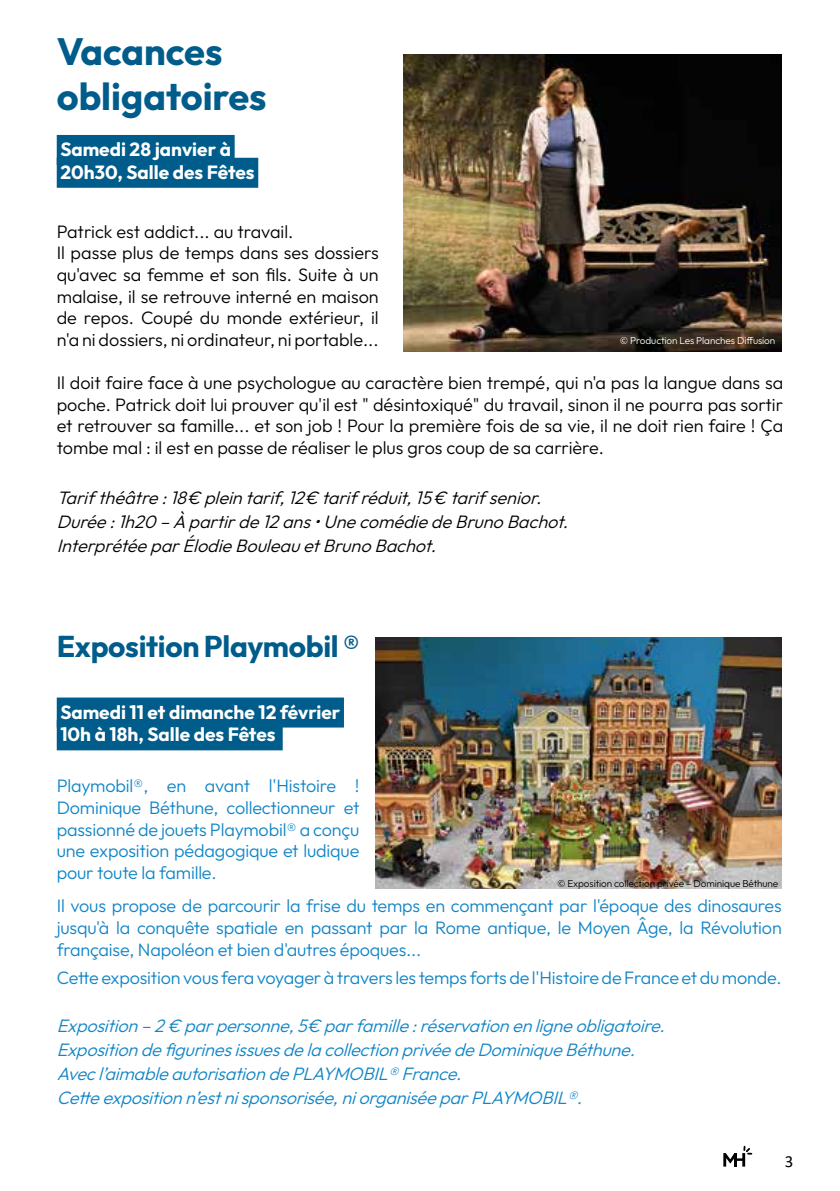
<style>
.page{position:relative;width:840px;height:1191px;background:#fff}
.page>*{position:absolute;margin:0;border:0;box-sizing:border-box;transform-origin:0 0}
.t1{font:700 38px/45.6px "Outfit";color:#005c8a}
.t2{font:700 30px "Outfit";letter-spacing:-.01em;color:#005c8a}
.t3{font:700 19px/22.8px "Outfit";color:#fff}
.t4{font:300 18px/21.6px "Outfit";color:#020203}
.t5{font:300 18px/21.6px "Outfit";letter-spacing:-.01em;color:#1185c7;text-align:justify}
.t6{font:italic 300 18px/24px "Outfit";color:#1185c7}
.t7{font:italic 300 18px/24px "Outfit";color:#020203}
.t8{font:17px "Calibri";color:#000}
.t9{font:300 10px "Outfit";letter-spacing:-.01em;color:#000}
.t10{font:300 10px "Outfit";letter-spacing:-.01em;color:#fff}
</style>
<div class="page">
<svg style="left:723px;top:1145px;width:28px;height:21px"></svg>
<div style="left:57px;top:697px;width:287px;height:30px;background:#005c8a"></div>
<div style="left:57px;top:720px;width:225px;height:30px;background:#005c8a"></div>
<div style="left:57px;top:135px;width:177px;height:30px;background:#005c8a"></div>
<div style="left:57px;top:158px;width:201px;height:30px;background:#005c8a"></div>
<img style="left:403px;top:54px;width:378px;height:297px">
<img style="left:375px;top:637px;width:406px;height:251px">
<h1 class="t1" style="left:57px;top:28px;width:211px">Vacances obligatoires</h1>
<p class="t3" style="left:60px;top:138px;width:196px">Samedi 28 janvier à<br>20h30, Salle des Fêtes</p>
<p class="t4" style="left:57px;top:220px;width:323px">Patrick est addict... au travail.<br>Il passe plus de temps dans ses dossiers qu'avec sa femme et son fils. Suite à un malaise, il se retrouve interné en maison de repos. Coupé du monde extérieur, il n'a ni dossiers, ni ordinateur, ni portable...</p>
<p class="t4" style="left:57px;top:372px;width:727px;text-align:justify">Il doit faire face à une psychologue au caractère bien trempé, qui n'a pas la langue dans sa poche. Patrick doit lui prouver qu'il est " désintoxiqué" du travail, sinon il ne pourra pas sortir et retrouver sa famille... et son job ! Pour la première fois de sa vie, il ne doit rien faire ! Ça tombe mal : il est en passe de réaliser le plus gros coup de sa carrière.</p>
<p class="t7" style="left:57px;top:486px;width:518px">Tarifthéâtre:18€ pleintarif,12€ tarifréduit,15€ tarifsenior.<br>Durée:1h20 –À partirde12ans•UnecomédiedeBruno Bachot.<br>InterprétéeparÉlodieBouleauetBruno Bachot.</p>
<p class="t10" style="left:619px;top:335px;width:157px">© Production Les Planches Diffusion</p>
<h2 class="t2" style="left:57px;top:629px;width:304px">Exposition Playmobil ®</h2>
<p class="t3" style="left:60px;top:700px;width:281px">Samedi 11 et dimanche 12 février<br>10h à 18h, Salle des Fêtes</p>
<p class="t5" style="left:57px;top:775px;width:304px">Playmobil®, en avant l'Histoire !<br>Dominique Béthune, collectionneur et passionné de jouets Playmobil® a conçu une exposition pédagogique et ludique pour toute la famille.</p>
<p class="t5" style="left:57px;top:895px;width:726px">Il vous propose de parcourir la frise du temps en commençant par l'époque des dinosaures jusqu'à la conquête spatiale en passant par la Rome antique, le Moyen Âge, la Révolution française, Napoléon et bien d'autres époques...</p>
<p class="t5" style="left:57px;top:967px;width:726px">Cette exposition vous fera voyager à travers les temps forts de l'Histoire de France et du monde.</p>
<p class="t6" style="left:57px;top:1014px;width:614px">Exposition–2€ parpersonne,5€ parfamille:réservationenligneobligatoire.<br>ExpositiondefigurinesissuesdelacollectionprivéedeDominiqueBéthune.<br>Avecl’aimableautorisationdePLAYMOBIL®France.<br>Cetteexpositionn’estnisponsorisée,niorganiséeparPLAYMOBIL®.</p>
<p class="t9" style="left:556px;top:877px;width:222px">© Exposition collection privée – Dominique Béthune</p>
<p class="t8" style="left:784px;top:1149px;width:10px">3</p>
</div>
